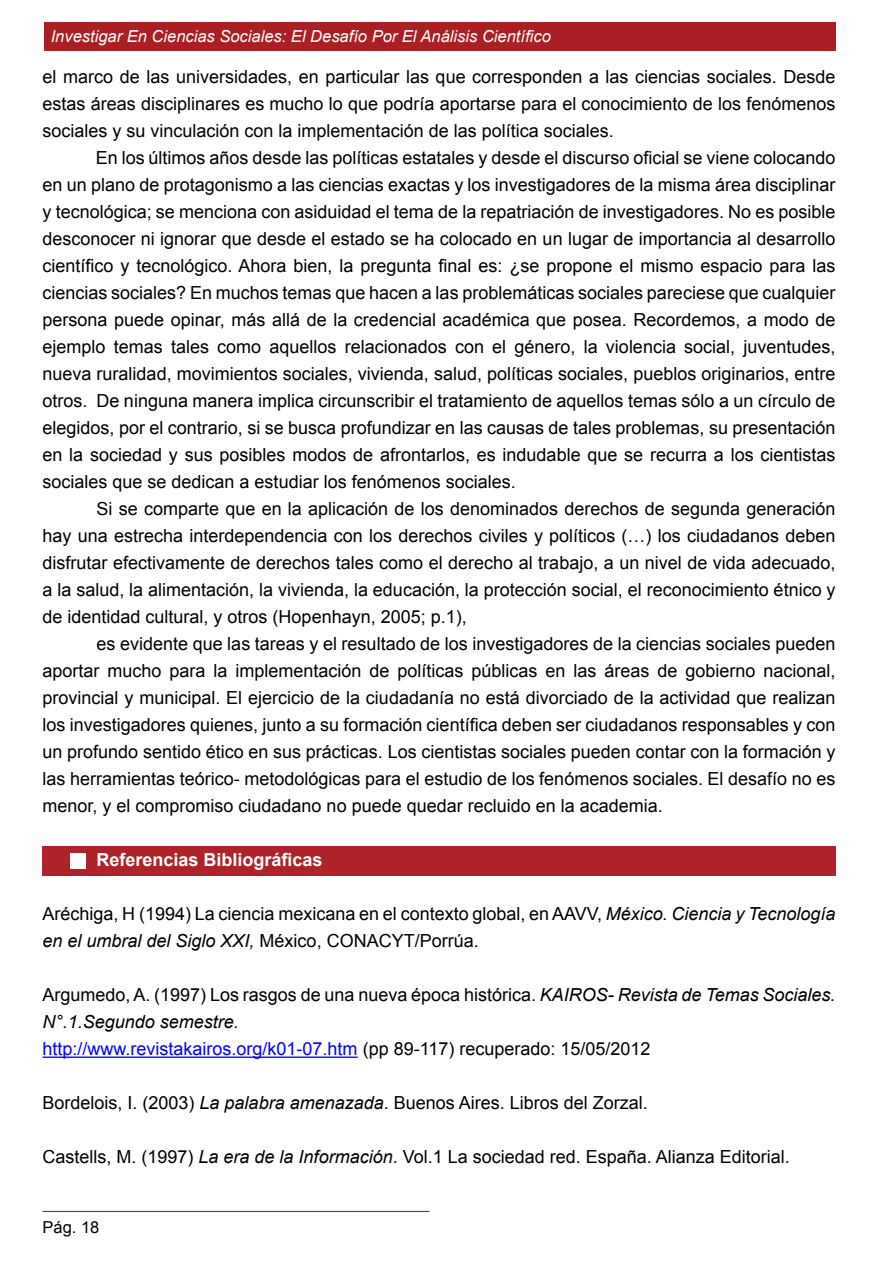
<style>
.page{position:relative;width:893px;height:1263px;background:#fff}
.page>*{position:absolute;margin:0;border:0;box-sizing:border-box;transform-origin:0 0}
.t1{font:18px/27px "Arial";color:#000;text-align:justify}
.t2{font:700 18px "Arial";color:#fff}
.t3{font:italic 16.5px "Arial";color:#fff}
.t4{font:16.5px "Arial";color:#000}
.s1{font-style:italic}
.s2{color:#00f}
</style>
<div class="page">
<div style="left:44px;top:22px;width:792px;height:28px;background:#a91f23"></div>
<hr style="left:43px;top:1211px;width:386px;height:1px;background:#a91f23">
<div style="left:43px;top:846px;width:793px;height:30px;background:#ae222a"></div>
<div style="left:70px;top:853px;width:15px;height:16px;background:#fff"></div>
<hr style="left:43px;top:1056px;width:315px;height:2px;background:#00f">
<p class="t3" style="left:51px;top:26px;width:502px">Investigar En Ciencias Sociales: El Desafío Por El Análisis Científico</p>
<p class="t1" style="left:43px;top:64px;width:795px">el marco de las universidades, en particular las que corresponden a las ciencias sociales. Desde estas áreas disciplinares es mucho lo que podría aportarse para el conocimiento de los fenómenos sociales y su vinculación con la implementación de las política sociales.</p>
<p class="t1" style="left:43px;top:145px;width:795px;text-indent:53px">En los últimos años desde las políticas estatales y desde el discurso oficial se viene colocando en un plano de protagonismo a las ciencias exactas y los investigadores de la misma área disciplinar y tecnológica; se menciona con asiduidad el tema de la repatriación de investigadores. No es posible desconocer ni ignorar que desde el estado se ha colocado en un lugar de importancia al desarrollo científico y tecnológico. Ahora bien, la pregunta final es: ¿se propone el mismo espacio para las ciencias sociales? En muchos temas que hacen a las problemáticas sociales pareciese que cualquier persona puede opinar, más allá de la credencial académica que posea. Recordemos, a modo de ejemplo temas tales como aquellos relacionados con el género, la violencia social, juventudes, nueva ruralidad, movimientos sociales, vivienda, salud, políticas sociales, pueblos originarios, entre otros. De ninguna manera implica circunscribir el tratamiento de aquellos temas sólo a un círculo de elegidos, por el contrario, si se busca profundizar en las causas de tales problemas, su presentación en la sociedad y sus posibles modos de afrontarlos, es indudable que se recurra a los cientistas sociales que se dedican a estudiar los fenómenos sociales.</p>
<p class="t1" style="left:43px;top:496px;width:795px;text-indent:54px">Si se comparte que en la aplicación de los denominados derechos de segunda generación hay una estrecha interdependencia con los derechos civiles y políticos (…) los ciudadanos deben disfrutar efectivamente de derechos tales como el derecho al trabajo, a un nivel de vida adecuado, a la salud, la alimentación, la vivienda, la educación, la protección social, el reconocimiento étnico y de identidad cultural, y otros (Hopenhayn, 2005; p.1),</p>
<p class="t1" style="left:43px;top:631px;width:795px;text-indent:54px">es evidente que las tareas y el resultado de los investigadores de la ciencias sociales pueden aportar mucho para la implementación de políticas públicas en las áreas de gobierno nacional, provincial y municipal. El ejercicio de la ciudadanía no está divorciado de la actividad que realizan los investigadores quienes, junto a su formación científica deben ser ciudadanos responsables y con un profundo sentido ético en sus prácticas. Los cientistas sociales pueden contar con la formación y las herramientas teórico- metodológicas para el estudio de los fenómenos sociales. El desafío no es menor, y el compromiso ciudadano no puede quedar recluido en la academia.</p>
<p class="t2" style="left:97px;top:848px;width:228px">Referencias Bibliográficas</p>
<p class="t1" style="left:43px;top:901px;width:794px">Aréchiga, H (1994) La ciencia mexicana en el contexto global, en AAVV, <span class="s1">México. Ciencia y Tecnología en el umbral del Siglo XXI,</span> México, CONACYT/Porrúa.</p>
<p class="t1" style="left:43px;top:982px;width:795px;text-align:left">Argumedo, A. (1997) Los rasgos de una nueva época histórica. <span class="s1">KAIROS- Revista de Temas Sociales.<br>N°.1.Segundo semestre.<br></span><span class="s2">http://www.revistakairos.org/k01-07.htm</span> (pp 89-117) recuperado: 15/05/2012</p>
<p class="t1" style="left:43px;top:1090px;width:607px">Bordelois, I. (2003) <span class="s1">La palabra amenazada</span>. Buenos Aires. Libros del Zorzal.</p>
<p class="t1" style="left:43px;top:1144px;width:749px">Castells, M. (1997) <span class="s1">La era de la Información</span>. Vol.1 La sociedad red. España. Alianza Editorial.</p>
<p class="t4" style="left:43px;top:1216px;width:58px">Pág. 18</p>
</div>
